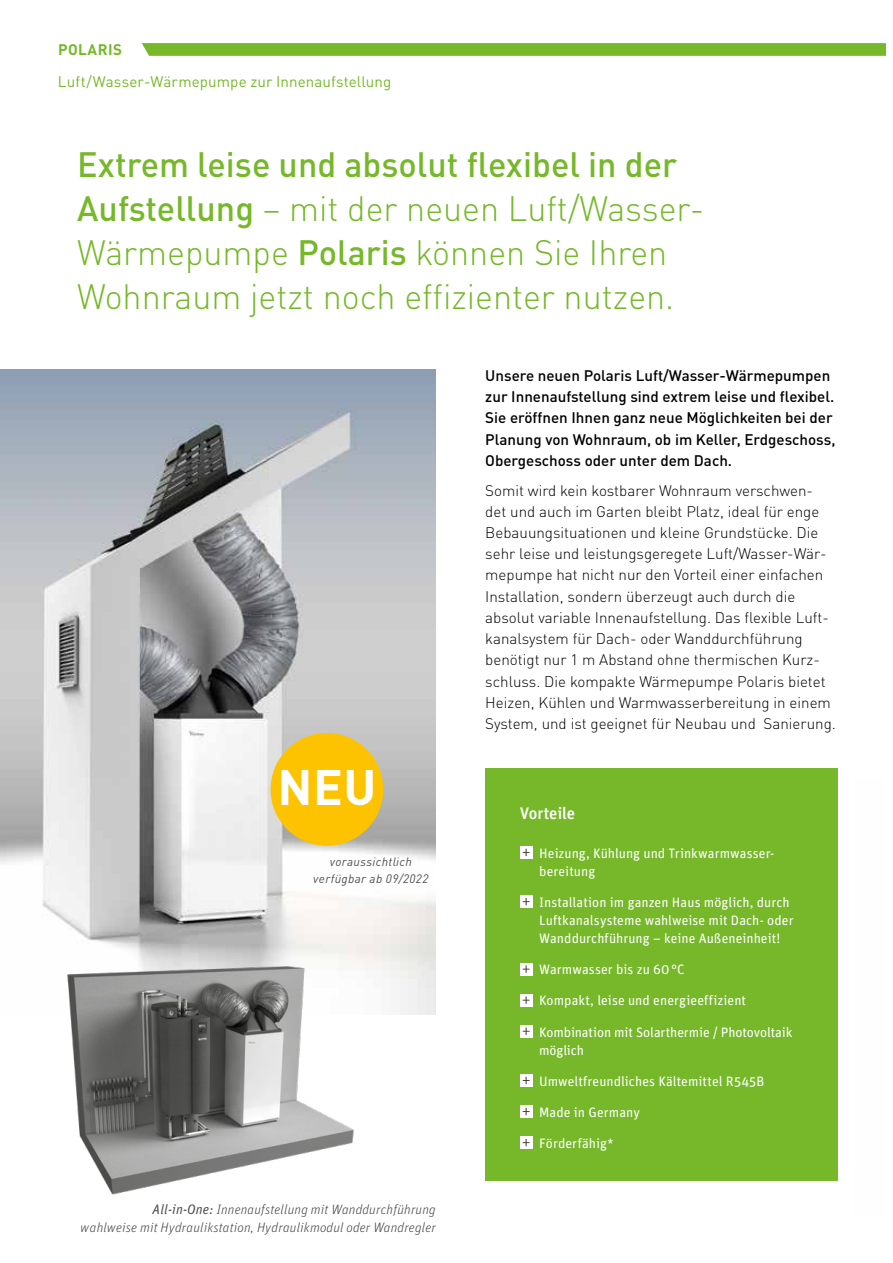
<style>
.page{position:relative;width:893px;height:1263px;background:#fff}
.page>*{position:absolute;margin:0;border:0;box-sizing:border-box;transform-origin:0 0}
.t1{font:700 49.2px "DIN Pro";color:#fff}
.t2{font:300 34.8px/44px "DIN Pro";color:#76b82a}
.t3{font:500 16.65px "Unit Pro";letter-spacing:-.005em;color:#fff}
.t4{font:300 15.15px/21.1px "DIN Pro";color:#000}
.t5{font:500 15.15px/21.1px "DIN Pro";color:#000}
.t6{font:15.15px "DIN Pro";letter-spacing:.005em;color:#76b82a}
.t7{font:700 15.15px "DIN Pro";letter-spacing:.03em;color:#76b82a}
.t8{font:13.65px/18.1px "Unit Pro";letter-spacing:.005em;color:#fff}
.t9{font:italic 300 13.65px/18.1px "Unit Pro";letter-spacing:.01em;color:#000;text-align:right}
.t10{font:italic 12.15px/16.6px "DIN Pro";letter-spacing:.03em;color:#000;text-align:center}
.s1{font-weight:500}
.s2{font-weight:400}
</style>
<div class="page">
<div style="left:485px;top:769px;width:352px;height:412px;background:#76b82a"></div>
<div style="left:520px;top:846px;width:13px;height:13px;background:#fff"></div>
<svg style="left:523px;top:849px;width:7px;height:7px"></svg>
<div style="left:520px;top:895px;width:13px;height:13px;background:#fff"></div>
<svg style="left:523px;top:898px;width:7px;height:7px"></svg>
<div style="left:520px;top:963px;width:13px;height:12px;background:#fff"></div>
<svg style="left:523px;top:965px;width:7px;height:8px"></svg>
<div style="left:520px;top:994px;width:13px;height:12px;background:#fff"></div>
<svg style="left:523px;top:996px;width:7px;height:8px"></svg>
<div style="left:520px;top:1025px;width:13px;height:13px;background:#fff"></div>
<svg style="left:523px;top:1027px;width:7px;height:8px"></svg>
<div style="left:520px;top:1074px;width:13px;height:13px;background:#fff"></div>
<svg style="left:523px;top:1077px;width:7px;height:7px"></svg>
<div style="left:520px;top:1105px;width:13px;height:13px;background:#fff"></div>
<svg style="left:523px;top:1108px;width:7px;height:7px"></svg>
<div style="left:520px;top:1136px;width:13px;height:13px;background:#fff"></div>
<svg style="left:523px;top:1139px;width:7px;height:7px"></svg>
<img style="left:0;top:369px;width:436px;height:646px">
<div style="left:271px;top:733px;width:112px;height:113px;background:#fdc300;border-radius:50%"></div>
<svg style="left:142px;top:43px;width:744px;height:13px;background:#79b92f"></svg>
<img style="left:36px;top:961px;width:338px;height:234px">
<p class="t7" style="left:58px;top:37px;width:65px">POLARIS</p>
<p class="t6" style="left:58px;top:70px;width:335px">Luft/Wasser-Wärmepumpe zur Innenaufstellung</p>
<h2 class="t2" style="left:77px;top:139px;width:629px"><span class="s1">Extrem leise und absolut flexibel in der Aufstellung</span> – mit der neuen Luft/Wasser-Wärmepumpe <span class="s1">Polaris</span> können Sie Ihren Wohnraum jetzt noch effizienter nutzen.</h2>
<h1 class="t1" style="left:278px;top:749px;width:100px">NEU</h1>
<p class="t10" style="left:313px;top:852px;width:117px">voraussichtlich verfügbar ab 09/2022</p>
<p class="t9" style="left:81px;top:1200px;width:357px"><span class="s2">All-in-One:</span> Innenaufstellung mit Wanddurchführung<br>wahlweise mit Hydraulikstation, Hydraulikmodul oder Wandregler</p>
<p class="t5" style="left:485px;top:363px;width:352px">Unsere neuen Polaris Luft/Wasser-Wärmepumpen zur Innenaufstellung sind extrem leise und flexibel.<br>Sie eröffnen Ihnen ganz neue Möglichkeiten bei der Planung von Wohnraum, ob im Keller, Erdgeschoss, Obergeschoss oder unter dem Dach.</p>
<p class="t4" style="left:485px;top:478px;width:352px">Somit wird kein kostbarer Wohnraum verschwen&shy;det und auch im Garten bleibt Platz, ideal für enge Bebauungsituationen und kleine Grundstücke. Die sehr leise und leistungsgeregete Luft/Wasser-Wär&shy;mepumpe hat nicht nur den Vorteil einer einfachen Installation, sondern überzeugt auch durch die absolut variable Innenaufstellung. Das flexible Luft&shy;kanalsystem für Dach- oder Wanddurchführung benötigt nur 1 m Abstand ohne thermischen Kurz&shy;schluss. Die kompakte Wärmepumpe Polaris bietet Heizen, Kühlen und Warmwasserbereitung in einem System, und ist geeignet für Neubau und Sanierung.</p>
<p class="t3" style="left:520px;top:801px;width:57px">Vorteile</p>
<p class="t8" style="left:539px;top:843px;width:237px">Heizung, Kühlung und Trinkwarmwasser&shy;bereitung</p>
<p class="t8" style="left:539px;top:892px;width:256px">Installation im ganzen Haus möglich, durch<br>Luftkanalsysteme wahlweise mit Dach- oder<br>Wanddurchführung – keine Außeneinheit!</p>
<p class="t8" style="left:539px;top:960px;width:147px">Warmwasser bis zu 60°C</p>
<p class="t8" style="left:539px;top:991px;width:208px">Kompakt, leise und energieeffizient</p>
<p class="t8" style="left:539px;top:1022px;width:255px">Kombination mit Solarthermie / Photovoltaik möglich</p>
<p class="t8" style="left:539px;top:1071px;width:227px">Umweltfreundliches Kältemittel R545B</p>
<p class="t8" style="left:539px;top:1102px;width:102px">Made in Germany</p>
<p class="t8" style="left:539px;top:1133px;width:76px">Förderfähig*</p>
</div>
